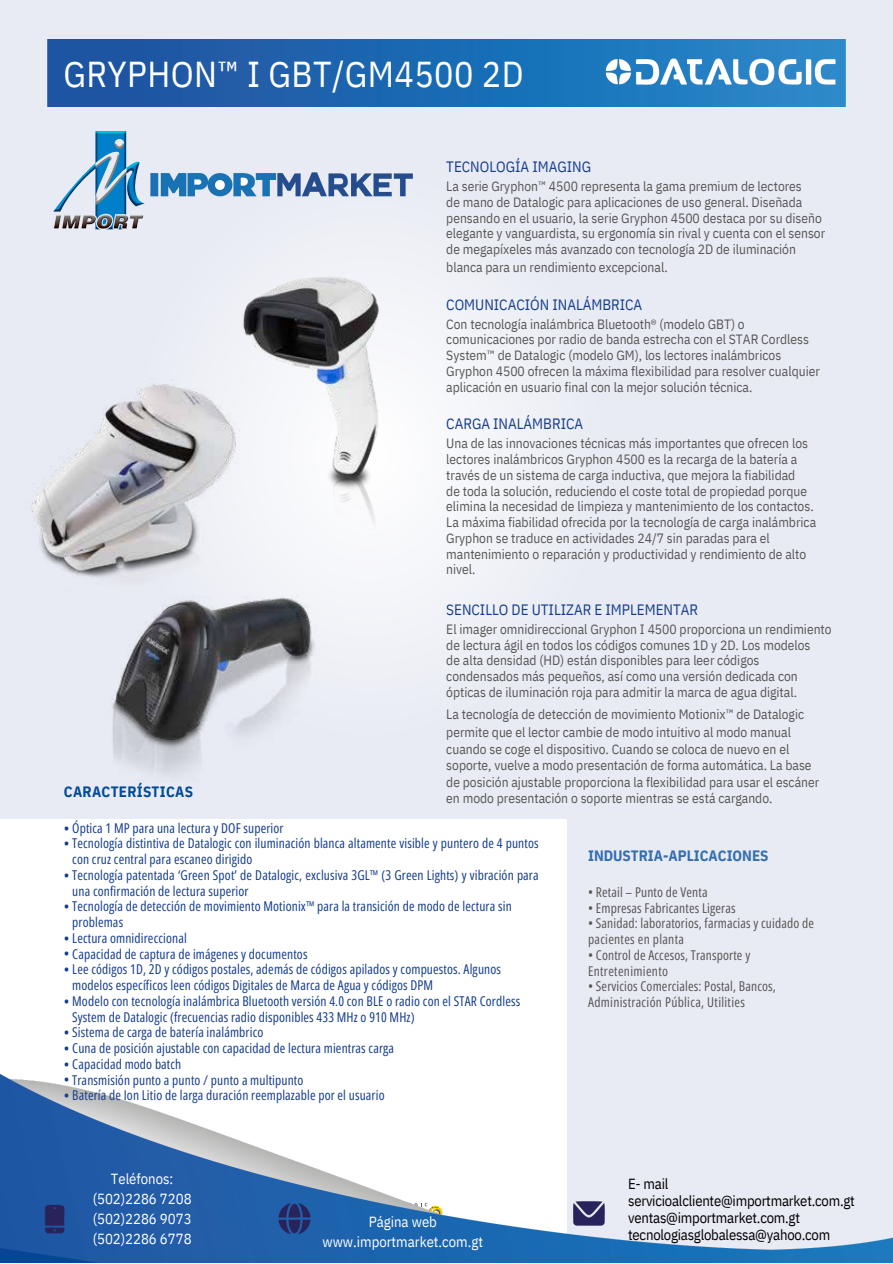
<style>
.page{position:relative;width:893px;height:1264px;background:#fff}
.page>*{position:absolute;margin:0;border:0;box-sizing:border-box;transform-origin:0 0}
.t1{font:36px "IBM Plex Sans Cond";letter-spacing:.01em;color:#fff}
.t2{font:15px "IBM Plex Sans Cond";color:#153d8c}
.t3{font:700 15px "IBM Plex Sans Cond";color:#336eae}
.t4{font:700 15px "IBM Plex Sans Cond";letter-spacing:.02em;color:#004a99}
.t5{font:15px/15.8px "Open Sans Condensed";color:#153d8c;text-align:justify}
.t6{font:14.7px "IBM Plex Sans Cond";letter-spacing:-.015em;color:#000}
.t7{font:14.7px "IBM Plex Sans Cond";color:#fff}
.t8{font:13.5px/15.8px "IBM Plex Sans Cond";color:#575756}
.t9{font:13.5px/15.8px "Open Sans Condensed";letter-spacing:.01em;color:#153d8c}
.t10{font:13.5px "Open Sans Condensed";letter-spacing:.01em;color:#575756}
</style>
<div class="page">
<div style="left:0;top:0;width:892px;height:820px;background:#e8ebf3"></div>
<img style="left:0;top:337px;width:307px;height:263px">
<img style="left:180px;top:210px;width:307px;height:334px">
<img style="left:76px;top:578px;width:257px;height:205px">
<img style="left:0;top:820px;width:892px;height:442px">
<img style="left:47px;top:39px;width:798px;height:68px">
<img style="left:47px;top:132px;width:365px;height:99px">
<p class="t1" style="left:63px;top:50px;width:461px">GRYPHON™ I GBT/GM4500 2D</p>
<p class="t2" style="left:446px;top:157px;width:146px">TECNOLOGÍA IMAGING</p>
<p class="t8" style="left:446px;top:178px;width:357px">La serie Gryphon™ 4500 representa la gama premium de lectores</p>
<p class="t8" style="left:446px;top:194px;width:380px">de mano de Datalogic para aplicaciones de uso general. Diseñada pensando en el usuario, la serie Gryphon 4500 destaca por su diseño elegante y vanguardista, su ergonomía sin rival y cuenta con el sensor de megapíxeles más avanzado con tecnología 2D de iluminación</p>
<p class="t8" style="left:446px;top:259px;width:223px">blanca para un rendimiento excepcional.</p>
<p class="t2" style="left:446px;top:294px;width:197px">COMUNICACIÓN INALÁMBRICA</p>
<p class="t8" style="left:446px;top:316px;width:375px">Con tecnología inalámbrica Bluetooth® (modelo GBT) o comunicaciones por radio de banda estrecha con el STAR Cordless System™ de Datalogic (modelo GM), los lectores inalámbricos Gryphon 4500 ofrecen la máxima flexibilidad para resolver cualquier aplicación en usuario final con la mejor solución técnica.</p>
<p class="t2" style="left:446px;top:414px;width:138px">CARGA INALÁMBRICA</p>
<p class="t8" style="left:446px;top:435px;width:363px">Una de las innovaciones técnicas más importantes que ofrecen los lectores inalámbricos Gryphon 4500 es la recarga de la batería a través de un sistema de carga inductiva, que mejora la fiabilidad</p>
<p class="t8" style="left:446px;top:482px;width:371px">de toda la solución, reduciendo el coste total de propiedad porque elimina la necesidad de limpieza y mantenimiento de los contactos.<br>La máxima fiabilidad ofrecida por la tecnología de carga inalámbrica Gryphon se traduce en actividades 24/7 sin paradas para el mantenimiento o reparación y productividad y rendimiento de alto nivel.</p>
<p class="t4" style="left:64px;top:782px;width:131px">CARACTERÍSTICAS</p>
<p class="t2" style="left:446px;top:599px;width:253px">SENCILLO DE UTILIZAR E IMPLEMENTAR</p>
<p class="t8" style="left:446px;top:621px;width:387px">El imager omnidireccional Gryphon I 4500 proporciona un rendimiento de lectura ágil en todos los códigos comunes 1D y 2D. Los modelos</p>
<p class="t8" style="left:446px;top:652px;width:314px">de alta densidad (HD) están disponibles para leer códigos</p>
<p class="t8" style="left:446px;top:668px;width:353px">condensados más pequeños, así como una versión dedicada con ópticas de iluminación roja para admitir la marca de agua digital.</p>
<p class="t8" style="left:446px;top:706px;width:359px">La tecnología de detección de movimiento Motionix™ de Datalogic</p>
<p class="t8" style="left:446px;top:724px;width:346px">permite que el lector cambie de modo intuitivo al modo manual</p>
<p class="t8" style="left:446px;top:741px;width:344px">cuando se coge el dispositivo. Cuando se coloca de nuevo en el</p>
<p class="t8" style="left:446px;top:757px;width:367px">soporte, vuelve a modo presentación de forma automática. La base</p>
<p class="t8" style="left:446px;top:774px;width:374px">de posición ajustable proporciona la flexibilidad para usar el escáner</p>
<p class="t8" style="left:446px;top:789px;width:327px">en modo presentación o soporte mientras se está cargando.</p>
<p class="t9" style="left:72px;top:819px;width:213px">Óptica 1 MP para una lectura y DOF superior</p>
<p class="t9" style="left:72px;top:835px;width:468px">Tecnología distintiva de Datalogic con iluminación blanca altamente visible y puntero de 4 puntos con cruz central para escaneo dirigido</p>
<p class="t9" style="left:72px;top:866px;width:468px">Tecnología patentada ‘Green Spot’ de Datalogic, exclusiva 3GL™ (3 Green Lights) y vibración para una confirmación de lectura superior</p>
<p class="t9" style="left:72px;top:898px;width:441px">Tecnología de detección de movimiento Motionix™ para la transición de modo de lectura sin problemas</p>
<p class="t9" style="left:72px;top:929px;width:116px">Lectura omnidireccional</p>
<p class="t9" style="left:72px;top:945px;width:237px">Capacidad de captura de imágenes y documentos</p>
<p class="t9" style="left:72px;top:961px;width:430px">Lee códigos 1D, 2D y códigos postales, además de códigos apilados y compuestos. Algunos modelos específicos leen códigos Digitales de Marca de Agua y códigos DPM</p>
<p class="t9" style="left:72px;top:992px;width:449px">Modelo con tecnología inalámbrica Bluetooth versión 4.0 con BLE o radio con el STAR Cordless<br>System de Datalogic (frecuencias radio disponibles 433 MHz o 910 MHz)</p>
<p class="t9" style="left:72px;top:1024px;width:193px">Sistema de carga de batería inalámbrico</p>
<p class="t9" style="left:72px;top:1040px;width:323px">Cuna de posición ajustable con capacidad de lectura mientras carga</p>
<p class="t9" style="left:72px;top:1055px;width:111px">Capacidad modo batch</p>
<p class="t9" style="left:72px;top:1071px;width:232px">Transmisión punto a punto / punto a multipunto</p>
<p class="t9" style="left:72px;top:1087px;width:314px">Batería de Ion Litio de larga duración reemplazable por el usuario</p>
<p class="t5" style="left:64px;top:819px;width:7px">• •</p>
<p class="t5" style="left:64px;top:867px;width:7px">•</p>
<p class="t5" style="left:64px;top:898px;width:7px">•</p>
<p class="t5" style="left:64px;top:930px;width:7px">• • •</p>
<p class="t5" style="left:64px;top:993px;width:7px">•</p>
<p class="t5" style="left:64px;top:1024px;width:7px">• • • • •</p>
<p class="t7" style="left:111px;top:1168px;width:64px">Teléfonos:</p>
<p class="t7" style="left:93px;top:1188px;width:100px">(502)2286 7208</p>
<p class="t7" style="left:93px;top:1208px;width:100px">(502)2286 9073</p>
<p class="t7" style="left:93px;top:1229px;width:100px">(502)2286 6778</p>
<p class="t7" style="left:368px;top:1211px;width:70px">Página web</p>
<p class="t7" style="left:322px;top:1231px;width:162px">www.importmarket.com.gt</p>
<p class="t3" style="left:588px;top:846px;width:182px">INDUSTRIA-APLICACIONES</p>
<p class="t10" style="left:588px;top:882px;width:121px">• Retail – Punto de Venta</p>
<p class="t10" style="left:588px;top:898px;width:149px">• Empresas Fabricantes Ligeras</p>
<p class="t10" style="left:588px;top:913px;width:227px">• Sanidad: laboratorios, farmacias y cuidado de</p>
<p class="t10" style="left:588px;top:929px;width:97px">pacientes en planta</p>
<p class="t10" style="left:588px;top:945px;width:164px">• Control de Accesos, Transporte y</p>
<p class="t10" style="left:588px;top:961px;width:81px">Entretenimiento</p>
<p class="t10" style="left:588px;top:976px;width:189px">• Servicios Comerciales: Postal, Bancos,</p>
<p class="t10" style="left:588px;top:992px;width:158px">Administración Pública, Utilities</p>
<p class="t6" style="left:628px;top:1173px;width:42px">E- mail</p>
<p class="t6" style="left:628px;top:1190px;width:228px">servicioalcliente@importmarket.com.gt</p>
<p class="t6" style="left:628px;top:1207px;width:173px">ventas@importmarket.com.gt</p>
<p class="t6" style="left:628px;top:1224px;width:203px">tecnologiasglobalessa@yahoo.com</p>
</div>
